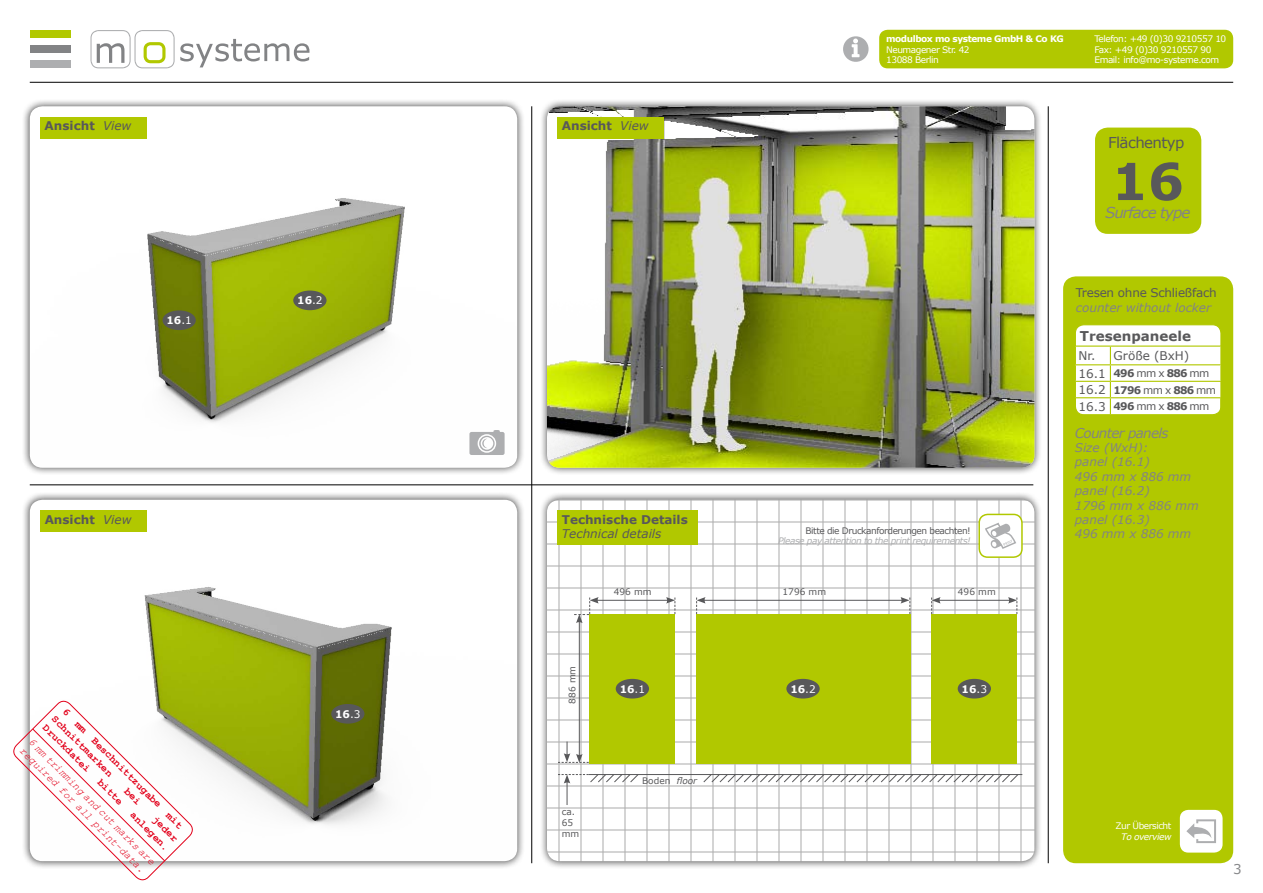
<style>
.page{position:relative;width:1263px;height:893px;background:#fff}
.page>*{position:absolute;margin:0;border:0;box-sizing:border-box;transform-origin:0 0}
.t1{font:700 51px "Verdana";color:#58585a}
.t2{font:italic 15px "Verdana";letter-spacing:-.06em;color:#828385}
.t3{font:15px "Verdana";letter-spacing:-.04em;color:#58585a}
.t4{font:italic 13.5px "Verdana";letter-spacing:-.05em;color:#828385}
.t5{font:700 13.5px "Verdana";color:#58585a}
.t6{font:13.5px "Verdana";color:#87888a}
.t7{font:italic 12px/14.4px "Verdana";color:#828385}
.t8{font:700 12px "Verdana";color:#58585a}
.t9{font:12px "Verdana";letter-spacing:-.02em;color:#58585a}
.t10{font:italic 12px "Verdana";color:#58585a}
.t11{font:12px "Verdana";color:#58585a}
.t12{font:700 10.5px/12.6px "Courier New";color:#e2001a}
.t13{font:italic 10.5px/12.6px "Courier New";color:#e2001a}
.t14{font:700 10.5px/16.5px "Verdana";letter-spacing:-.075em;color:#58585a}
.t15{font:700 10.5px "Verdana";color:#fff}
.t16{font:9px/10.5px "Verdana";letter-spacing:-.05em;color:#fff}
.t17{font:9px/10.8px "Verdana";letter-spacing:-.05em;color:#58585a}
.t18{font:italic 9px "Verdana";letter-spacing:-.05em;color:#adaeb0}
.t19{font:700 9px "Verdana";letter-spacing:-.05em;color:#fff}
.t20{font:italic 9px "Verdana";letter-spacing:-.05em;color:#fff}
.s1{font-weight:400;font-style:italic}
.s2{font-weight:400}
.s3{font-weight:400;font-size:12px}
.s4{font-style:italic}
</style>
<div class="page">
<hr style="left:531px;top:106px;width:1px;height:757px;background:#000">
<hr style="left:1048px;top:106px;width:1px;height:757px;background:#000">
<hr style="left:30px;top:485px;width:1003px;height:1px;background:#000">
<hr style="left:30px;top:82px;width:1203px;height:1px;background:#000">
<div style="left:1063px;top:276px;width:170px;height:587px;background:#b1c800;border-radius:13px"></div>
<div style="left:539px;top:491px;width:503px;height:378px;background:#000;opacity:.75"></div>
<svg style="left:547px;top:500px;width:487px;height:361px"></svg>
<div style="left:558px;top:510px;width:140px;height:34px;background:#b1c800"></div>
<svg style="left:843px;top:36px;width:26px;height:26px"></svg>
<div style="left:879px;top:30px;width:354px;height:38px;background:#b1c800;border-radius:9px"></div>
<div style="left:30px;top:45px;width:40px;height:8px;background:#828385"></div>
<div style="left:30px;top:30px;width:40px;height:8px;background:#b1c800"></div>
<div style="left:30px;top:61px;width:40px;height:7px;background:#adaeb0"></div>
<svg style="left:90px;top:30px;width:219px;height:38px"></svg>
<div style="left:1180px;top:810px;width:42px;height:43px;background:#fff;border-radius:9px"></div>
<svg style="left:1186px;top:819px;width:30px;height:24px"></svg>
<div style="left:1095px;top:128px;width:106px;height:106px;background:#b1c800;border-radius:13px"></div>
<div style="left:22px;top:491px;width:503px;height:378px;background:#000;opacity:.75"></div>
<img style="left:30px;top:500px;width:487px;height:361px">
<div style="left:40px;top:510px;width:107px;height:22px;background:#b1c800"></div>
<div style="left:539px;top:98px;width:503px;height:378px;background:#000;opacity:.75"></div>
<img style="left:547px;top:106px;width:487px;height:362px">
<div style="left:558px;top:117px;width:106px;height:21px;background:#b1c800"></div>
<svg style="left:981px;top:152px;width:7px;height:7px"></svg>
<hr style="left:596px;top:600px;width:72px;height:1px;background:#58585a">
<hr style="left:938px;top:600px;width:72px;height:1px;background:#58585a">
<hr style="left:703px;top:600px;width:200px;height:1px;background:#58585a">
<hr style="left:579px;top:621px;width:1px;height:135px;background:#58585a">
<svg style="left:574px;top:597px;width:25px;height:26px"></svg>
<svg style="left:931px;top:597px;width:10px;height:17px"></svg>
<svg style="left:696px;top:597px;width:10px;height:17px"></svg>
<svg style="left:666px;top:597px;width:9px;height:17px"></svg>
<svg style="left:1008px;top:597px;width:9px;height:17px"></svg>
<svg style="left:900px;top:597px;width:10px;height:17px"></svg>
<div style="left:589px;top:614px;width:86px;height:149px;background:#b1c800"></div>
<div style="left:931px;top:614px;width:86px;height:149px;background:#b1c800"></div>
<div style="left:696px;top:614px;width:214px;height:149px;background:#b1c800"></div>
<div style="left:616px;top:679px;width:33px;height:19px;background:#58585a;border-radius:50%"></div>
<div style="left:958px;top:679px;width:33px;height:19px;background:#58585a;border-radius:50%"></div>
<div style="left:786px;top:679px;width:34px;height:19px;background:#58585a;border-radius:50%"></div>
<div style="left:331px;top:704px;width:33px;height:20px;background:#58585a;border-radius:50%"></div>
<svg style="left:558px;top:741px;width:31px;height:22px"></svg>
<hr style="left:589px;top:774px;width:433px;height:1px;background:#58585a">
<svg style="left:558px;top:774px;width:81px;height:31px"></svg>
<svg style="left:703px;top:775px;width:315px;height:7px"></svg>
<div style="left:22px;top:98px;width:503px;height:378px;background:#000;opacity:.75"></div>
<img style="left:30px;top:106px;width:487px;height:362px">
<div style="left:40px;top:117px;width:107px;height:21px;background:#b1c800"></div>
<div style="left:162px;top:310px;width:34px;height:20px;background:#58585a;border-radius:50%"></div>
<div style="left:293px;top:291px;width:34px;height:19px;background:#58585a;border-radius:50%"></div>
<svg style="left:469px;top:430px;width:36px;height:25px"></svg>
<div style="left:1075px;top:325px;width:146px;height:90px;background:#fff;border-radius:9px"></div>
<div style="left:1075px;top:324px;width:146px;height:91px;border:1px solid #b1c800;border-radius:9px"></div>
<svg style="left:1075px;top:347px;width:146px;height:67px"></svg>
<hr style="left:1075px;top:346px;width:35px;height:1px;background:#b1c800">
<hr style="left:1110px;top:346px;width:111px;height:1px;background:#b1c800">
<div style="left:979px;top:514px;width:43px;height:43px;background:#fff;border-radius:9px"></div>
<div style="left:978px;top:514px;width:45px;height:44px;border:2px solid #b1c800;border-radius:9px"></div>
<svg style="left:985px;top:523px;width:31px;height:26px"></svg>
<svg style="left:13px;top:698px;width:183px;height:183px"></svg>
<h3 class="t8" style="left:45px;top:117px;width:88px">Ansicht <span class="s1">View</span></h3>
<p class="t15" style="left:166px;top:313px;width:27px">16<span class="s2">.1</span></p>
<h3 class="t8" style="left:45px;top:511px;width:88px">Ansicht <span class="s1">View</span></h3>
<p class="t12" style="left:67px;top:703px;width:169px;rotate:45deg">6 mm Beschnittzugabe mit<br>Schnittmarken</p>
<p class="t12" style="left:49px;top:721px;width:65px;rotate:45deg">Druckdatei</p>
<p class="t13" style="left:35px;top:735px;width:176px;rotate:45deg">6 mm trimming and cut marks are required for all print-data.</p>
<p class="t12" style="left:104px;top:776px;width:33px;rotate:45deg">bitte</p>
<p class="t12" style="left:137px;top:808px;width:52px;rotate:45deg">anlegen.</p>
<p class="t12" style="left:159px;top:813px;width:33px;rotate:45deg">jeder</p>
<p class="t15" style="left:297px;top:293px;width:27px">16<span class="s2">.2</span></p>
<p class="t15" style="left:335px;top:707px;width:27px">16<span class="s2">.3</span></p>
<h3 class="t8" style="left:562px;top:117px;width:88px">Ansicht <span class="s1">View</span></h3>
<h3 class="t8" style="left:562px;top:511px;width:127px">Technische Details</h3>
<h3 class="t10" style="left:562px;top:526px;width:101px">Technical details</h3>
<p class="t19" style="left:886px;top:32px;width:179px">modulbox mo systeme GmbH &amp; Co KG</p>
<p class="t16" style="left:886px;top:44px;width:85px">Neumagener Str. 42<br>13088 Berlin</p>
<p class="t16" style="left:1094px;top:33px;width:133px">Telefon: +49 (0)30 9210557 10<br>Fax: +49 (0)30 9210557 90<br>Email: info@mo-systeme.com</p>
<h2 class="t3" style="left:1108px;top:132px;width:78px">Flächentyp</h2>
<h1 class="t1" style="left:1111px;top:145px;width:74px">16</h1>
<h2 class="t2" style="left:1105px;top:202px;width:87px">Surface type</h2>
<h3 class="t9" style="left:1076px;top:285px;width:142px">Tresen ohne Schließfach</h3>
<h3 class="t7" style="left:1076px;top:300px;width:137px">counter without locker</h3>
<p class="t17" style="left:805px;top:525px;width:167px">Bitte die Druckanforderungen beachten!</p>
<p class="t18" style="left:778px;top:535px;width:194px">Please pay attention to the print requirements!</p>
<h3 class="t5" style="left:1080px;top:327px;width:113px">Tresenpaneele</h3>
<h3 class="t11" style="left:1078px;top:347px;width:112px">Nr. Größe (BxH)</h3>
<p class="t14" style="left:1078px;top:365px;width:139px"><span class="s3">16.1</span> 496 <span class="s2">mm x</span> 886 <span class="s2">mm<br></span><span class="s3">16.2</span> 1796 <span class="s2">mm x</span> 886 <span class="s2">mm<br></span><span class="s3">16.3</span> 496 <span class="s2">mm x</span> 886 <span class="s2">mm</span></p>
<h3 class="t4" style="left:1075px;top:423px;width:95px">Counter panels</h3>
<h3 class="t7" style="left:1075px;top:440px;width:126px">Size (WxH):<br>panel (16.1)<br>496 mm x 886 mm panel (16.2)<br>1796 mm x 886 mm panel (16.3)<br>496 mm x 886 mm</h3>
<p class="t17" style="left:567px;top:704px;width:39px;rotate:-90deg">886 mm</p>
<p class="t17" style="left:614px;top:587px;width:39px">496 mm</p>
<p class="t17" style="left:782px;top:587px;width:45px">1796 mm</p>
<p class="t17" style="left:958px;top:587px;width:39px">496 mm</p>
<p class="t15" style="left:620px;top:681px;width:27px">16<span class="s2">.1</span></p>
<p class="t15" style="left:790px;top:681px;width:27px">16<span class="s2">.2</span></p>
<p class="t15" style="left:962px;top:681px;width:27px">16<span class="s2">.3</span></p>
<p class="t17" style="left:562px;top:806px;width:19px">ca.<br>65 mm</p>
<p class="t17" style="left:642px;top:775px;width:57px">Boden <span class="s4">floor</span></p>
<p class="t16" style="left:1115px;top:821px;width:57px">Zur Übersicht</p>
<p class="t20" style="left:1121px;top:831px;width:52px">To overview</p>
<h3 class="t6" style="left:1233px;top:859px;width:10px">3</h3>
</div>
